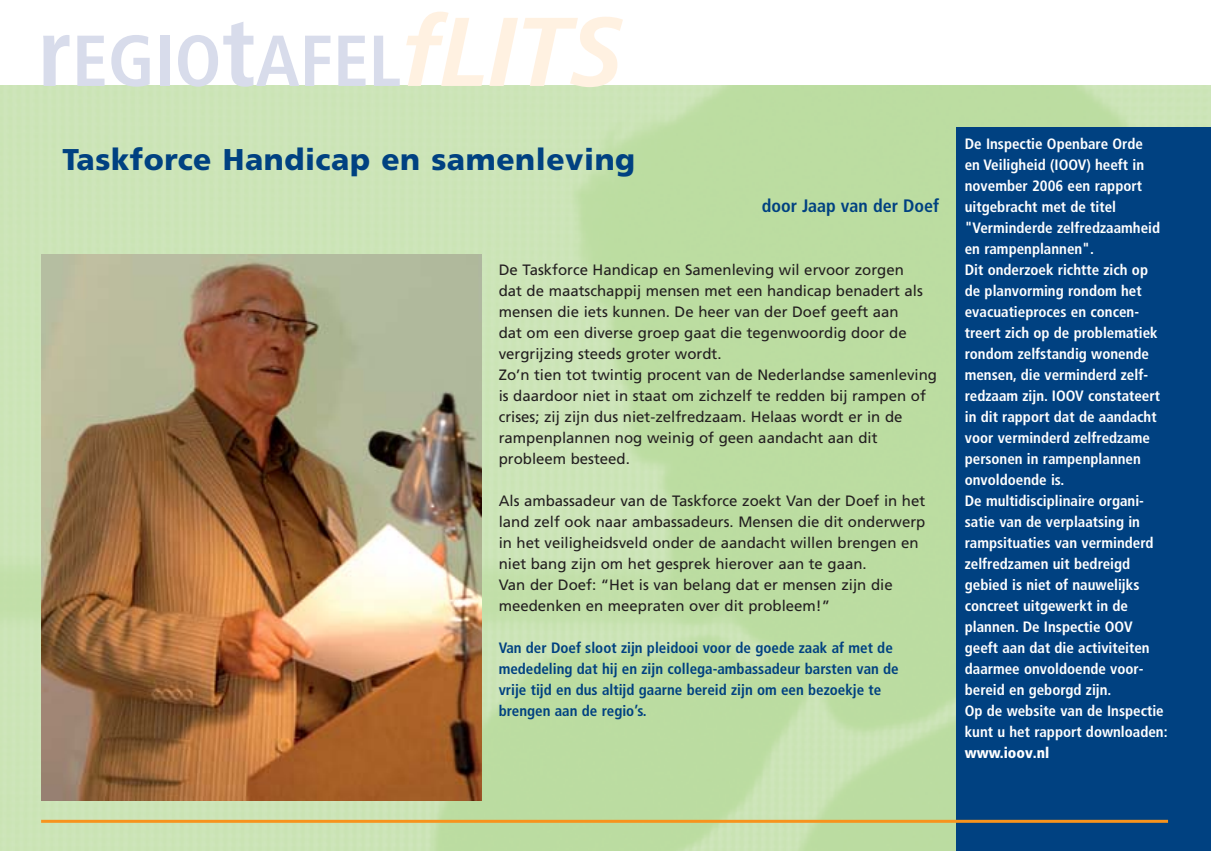
<style>
.page{position:relative;width:1212px;height:851px;background:#fff}
.page>*{position:absolute;margin:0;border:0;box-sizing:border-box;transform-origin:0 0}
.t1{font:900 30px "Frutiger";letter-spacing:.02em;color:#004181}
.t2{font:700 condensed 18px "Frutiger";color:#004181}
.t3{font:15px/21px "Frutiger";color:#231f20}
.t4{font:700 condensed 15px/21px "Frutiger";color:#fff}
.t5{font:700 condensed 15px/21px "Frutiger";color:#004181}
.t6{font:900 condensed 15px "Frutiger";color:#fff}
</style>
<div class="page">
<img style="left:0;top:86px;width:1210px;height:764px">
<svg style="left:43px;top:35px;width:26px;height:51px"></svg>
<svg style="left:77px;top:36px;width:28px;height:50px"></svg>
<svg style="left:111px;top:35px;width:39px;height:52px"></svg>
<div style="left:160px;top:36px;width:9px;height:50px;background:#d8dceb"></div>
<svg style="left:178px;top:22px;width:121px;height:65px"></svg>
<svg style="left:305px;top:36px;width:25px;height:50px"></svg>
<svg style="left:338px;top:36px;width:27px;height:50px"></svg>
<svg style="left:374px;top:36px;width:26px;height:50px"></svg>
<svg style="left:406px;top:12px;width:217px;height:75px"></svg>
<img style="left:41px;top:254px;width:441px;height:546px">
<div style="left:956px;top:128px;width:254px;height:722px;background:#004181"></div>
<hr style="left:41px;top:819px;width:1127px;height:3px;background:#f7931d">
<h1 class="t1" style="left:62px;top:147px;width:574px">Taskforce Handicap en samenleving</h1>
<p class="t2" style="left:762px;top:198px;width:179px">door Jaap van der Doef</p>
<p class="t3" style="left:499px;top:260px;width:440px">De Taskforce Handicap en Samenleving wil ervoor zorgen<br>dat de maatschappij mensen met een handicap benadert als mensen die iets kunnen. De heer van der Doef geeft aan<br>dat om een diverse groep gaat die tegenwoordig door de vergrijzing steeds groter wordt.<br>Zo’n tien tot twintig procent van de Nederlandse samenleving is daardoor niet in staat om zichzelf te redden bij rampen of crises; zij zijn dus niet-zelfredzaam. Helaas wordt er in de rampenplannen nog weinig of geen aandacht aan dit probleem besteed.</p>
<p class="t3" style="left:499px;top:491px;width:428px">Als ambassadeur van de Taskforce zoekt Van der Doef in het land zelf ook naar ambassadeurs. Mensen die dit onderwerp in het veiligheidsveld onder de aandacht willen brengen en niet bang zijn om het gesprek hierover aan te gaan.<br>Van der Doef: “Het is van belang dat er mensen zijn die meedenken en meepraten over dit probleem!”</p>
<p class="t5" style="left:499px;top:638px;width:402px">Van der Doef sloot zijn pleidooi voor de goede zaak af met de mededeling dat hij en zijn collega-ambassadeur barsten van de vrije tijd en dus altijd gaarne bereid zijn om een bezoekje te brengen aan de regio’s.</p>
<p class="t4" style="left:965px;top:134px;width:204px">De Inspectie Openbare Orde<br>en Veiligheid (IOOV) heeft in november 2006 een rapport uitgebracht met de titel "Verminderde zelfredzaamheid en rampenplannen".<br>Dit onderzoek richtte zich op<br>de planvorming rondom het evacuatieproces en concen&shy;treert zich op de problematiek rondom zelfstandig wonende mensen, die verminderd zelf&shy;redzaam zijn. IOOV constateert in dit rapport dat de aandacht voor verminderd zelfredzame personen in rampenplannen onvoldoende is.<br>De multidisciplinaire organi&shy;satie van de verplaatsing in rampsituaties van verminderd zelfredzamen uit bedreigd gebied is niet of nauwelijks concreet uitgewerkt in de plannen. De Inspectie OOV geeft aan dat die activiteiten daarmee onvoldoende voor&shy;bereid en geborgd zijn.<br>Op de website van de Inspectie kunt u het rapport downloaden:</p>
<p class="t6" style="left:965px;top:746px;width:86px">www.ioov.nl</p>
</div>
